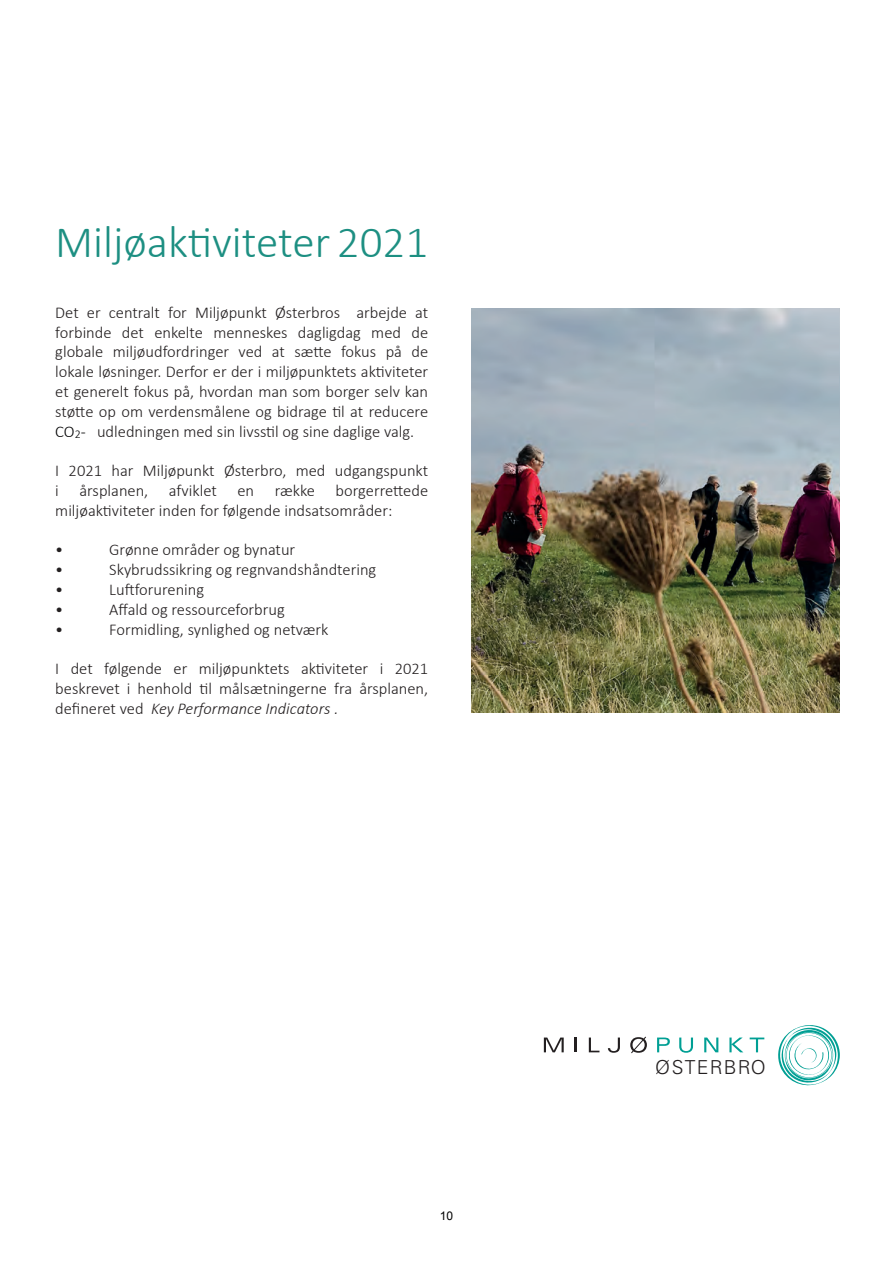
<style>
.page{position:relative;width:893px;height:1263px;background:#fff}
.page>*{position:absolute;margin:0;border:0;box-sizing:border-box;transform-origin:0 0}
.t1{font:300 45px "Calibri";color:#1d8f82}
.t2{font:300 19.2px "Univers LT Std";letter-spacing:.06em;color:#231f20}
.t3{font:300 16.5px/19.8px "Calibri";color:#231f20;text-align:justify}
.t4{font:12px "Arial";color:#000}
.s1{color:#000002}
.s2{font-style:italic}
</style>
<div class="page">
<img style="left:472px;top:308px;width:368px;height:404px">
<svg style="left:544px;top:1037px;width:20px;height:15px"></svg>
<svg style="left:575px;top:1037px;width:2px;height:15px"></svg>
<svg style="left:589px;top:1037px;width:10px;height:15px"></svg>
<svg style="left:608px;top:1037px;width:12px;height:16px"></svg>
<svg style="left:630px;top:1036px;width:17px;height:17px"></svg>
<svg style="left:657px;top:1037px;width:13px;height:15px"></svg>
<svg style="left:679px;top:1037px;width:14px;height:16px"></svg>
<svg style="left:704px;top:1037px;width:14px;height:15px"></svg>
<svg style="left:729px;top:1037px;width:14px;height:15px"></svg>
<svg style="left:750px;top:1037px;width:14px;height:15px"></svg>
<svg style="left:778px;top:1025px;width:62px;height:61px"></svg>
<h1 class="t1" style="left:55px;top:214px;width:374px">Miljøaktiviteter 2021</h1>
<p class="t3" style="left:55px;top:302px;width:374px">Det er centralt for Miljøpunkt Østerbros arbejde at forbinde det enkelte menneskes dagligdag med de globale miljøudfordringer ved at sætte fokus på de lokale løsninger. Derfor er der i miljøpunktets aktiviteter et generelt fokus på, hvordan man som borger selv kan støtte op om verdensmålene og bidrage til at reducere <span class="s1">CO</span><sub>2</sub><span class="s1">-</span> udledningen med sin livsstil og sine daglige valg.</p>
<p class="t3" style="left:55px;top:461px;width:374px">I 2021 har Miljøpunkt Østerbro, med udgangspunkt i årsplanen, afviklet en række borgerrettede miljøaktiviteter inden for følgende indsatsområder:</p>
<p class="t3" style="left:55px;top:540px;width:10px">•</p>
<p class="t3" style="left:109px;top:540px;width:188px">Grønne områder og bynatur</p>
<p class="t3" style="left:55px;top:560px;width:10px">•</p>
<p class="t3" style="left:109px;top:560px;width:269px">Skybrudssikring og regnvandshåndtering</p>
<p class="t3" style="left:55px;top:579px;width:10px">•</p>
<p class="t3" style="left:109px;top:579px;width:96px">Luftforurening</p>
<p class="t3" style="left:55px;top:599px;width:10px">•</p>
<p class="t3" style="left:109px;top:599px;width:177px">Affald og ressourceforbrug</p>
<p class="t3" style="left:55px;top:619px;width:10px">•</p>
<p class="t3" style="left:109px;top:619px;width:221px">Formidling, synlighed og netværk</p>
<p class="t3" style="left:55px;top:659px;width:374px">I det følgende er miljøpunktets aktiviteter i 2021 beskrevet i henhold til målsætningerne fra årsplanen, defineret ved <span class="s2">Key Performance Indicators .</span></p>
<p class="t4" style="left:440px;top:1207px;width:15px">10</p>
<p class="t2" style="left:656px;top:1055px;width:112px">ØSTERBRO</p>
</div>
